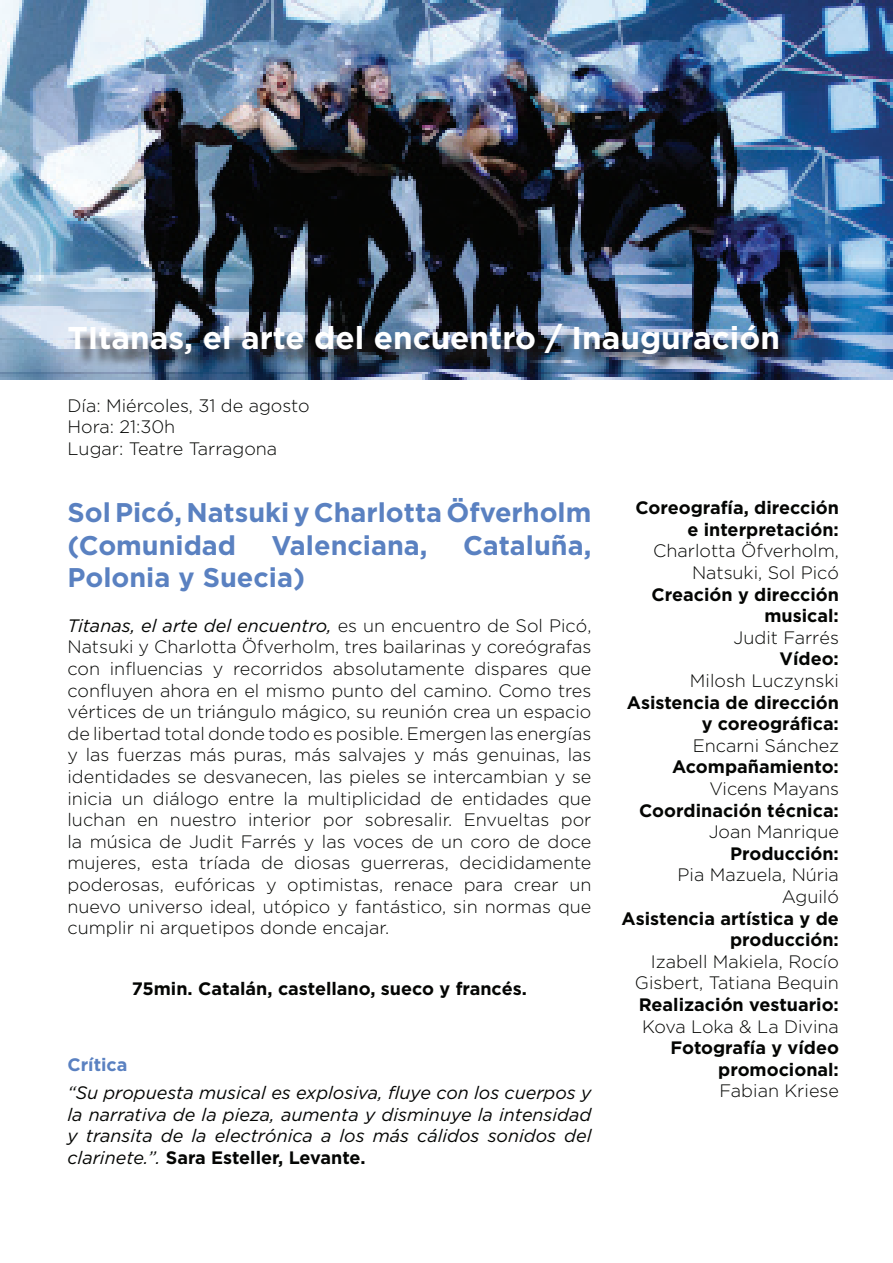
<style>
.page{position:relative;width:893px;height:1263px;background:#fff}
.page>*{position:absolute;margin:0;border:0;box-sizing:border-box;transform-origin:0 0}
.t1{font:700 31.5px "Gotham";color:#fff}
.t2{font:700 27px/32.4px "Gotham";color:#5a81c1}
.t3{font:300 18px/21.6px "Gotham";color:#040503;text-align:right}
.t4{font:700 18px/21.6px "Gotham";color:#040503;text-align:right}
.t5{font:italic 18px/21.6px "Gotham";color:#040503;text-align:justify}
.t6{font:700 18px "Gotham";color:#5a81c1}
.s1{font-weight:400;font-style:italic}
.s2{font-weight:700;font-style:normal}
</style>
<div class="page">
<img style="left:0;top:0;width:893px;height:379px">
<div style="left:71px;top:327px;width:726px;height:46px;background:#231f20;opacity:.8"></div>
<h1 class="t1" style="left:68px;top:320px;width:714px">TItanas, el arte del encuentro / Inauguración</h1>
<p class="t3" style="left:68px;top:394px;width:244px;text-align:left">Día: Miércoles, 31 de agosto<br>Hora: 21:30h<br>Lugar: Teatre Tarragona</p>
<h2 class="t2" style="left:68px;top:496px;width:525px">Sol Picó, Natsuki y Charlotta Öfverholm (Comunidad</h2>
<h2 class="t2" style="left:272px;top:528px;width:157px">Valenciana,</h2>
<h2 class="t2" style="left:463px;top:528px;width:130px">Cataluña,</h2>
<h2 class="t2" style="left:68px;top:561px;width:239px">Polonia y Suecia)</h2>
<p class="t3" style="left:68px;top:614px;width:525px;text-align:justify"><span class="s1">Titanas, el arte del encuentro,</span> es un encuentro de Sol Picó, Natsuki y Charlotta Öfverholm, tres bailarinas y coreógrafas con influencias y recorridos absolutamente dispares que confluyen ahora en el mismo punto del camino. Como tres vértices de un triángulo mágico, su reunión crea un espacio de libertad total donde todo es posible. Emergen las energías y las fuerzas más puras, más salvajes y más genuinas, las identidades se desvanecen, las pieles se intercambian y se inicia un diálogo entre la multiplicidad de entidades que luchan en nuestro interior por sobresalir. Envueltas por la música de Judit Farrés y las voces de un coro de doce mujeres, esta tríada de diosas guerreras, decididamente poderosas, eufóricas y optimistas, renace para crear un nuevo universo ideal, utópico y fantástico, sin normas que cumplir ni arquetipos donde encajar.</p>
<p class="t4" style="left:132px;top:977px;width:397px">75min. Catalán, castellano, sueco y francés.</p>
<p class="t6" style="left:67px;top:1054px;width:62px">Crítica</p>
<p class="t5" style="left:67px;top:1082px;width:525px">“Su propuesta musical es explosiva, fluye con los cuerpos y la narrativa de la pieza, aumenta y disminuye la intensidad y transita de la electrónica a los más cálidos sonidos del clarinete.”. <span class="s2">Sara Esteller, Levante.</span></p>
<p class="t4" style="left:635px;top:496px;width:205px">Coreografía, dirección e interpretación:</p>
<p class="t3" style="left:653px;top:540px;width:187px">Charlotta Öfverholm,<br>Natsuki, Sol Picó</p>
<p class="t4" style="left:651px;top:583px;width:189px">Creación y dirección musical:</p>
<p class="t3" style="left:733px;top:626px;width:107px">Judit Farrés</p>
<p class="t4" style="left:780px;top:648px;width:61px">Vídeo:</p>
<p class="t3" style="left:690px;top:669px;width:151px">Milosh Luczynski</p>
<p class="t4" style="left:627px;top:691px;width:214px">Asistencia de dirección y coreográfica:</p>
<p class="t3" style="left:693px;top:734px;width:148px">Encarni Sánchez</p>
<p class="t4" style="left:672px;top:756px;width:168px">Acompañamiento:</p>
<p class="t3" style="left:709px;top:777px;width:131px">Vicens Mayans</p>
<p class="t4" style="left:639px;top:799px;width:201px">Coordinación técnica:</p>
<p class="t3" style="left:709px;top:821px;width:132px">Joan Manrique</p>
<p class="t4" style="left:730px;top:842px;width:110px">Producción:</p>
<p class="t3" style="left:678px;top:864px;width:163px">Pia Mazuela, Núria<br>Aguiló</p>
<p class="t4" style="left:622px;top:907px;width:219px">Asistencia artística y de producción:</p>
<p class="t3" style="left:635px;top:950px;width:206px">Izabell Makiela, Rocío<br>Gisbert, Tatiana Bequin</p>
<p class="t4" style="left:639px;top:993px;width:202px">Realización vestuario:</p>
<p class="t3" style="left:642px;top:1015px;width:198px">Kova Loka &amp; La Divina</p>
<p class="t4" style="left:670px;top:1036px;width:170px">Fotografía y vídeo promocional:</p>
<p class="t3" style="left:720px;top:1080px;width:121px">Fabian Kriese</p>
</div>
